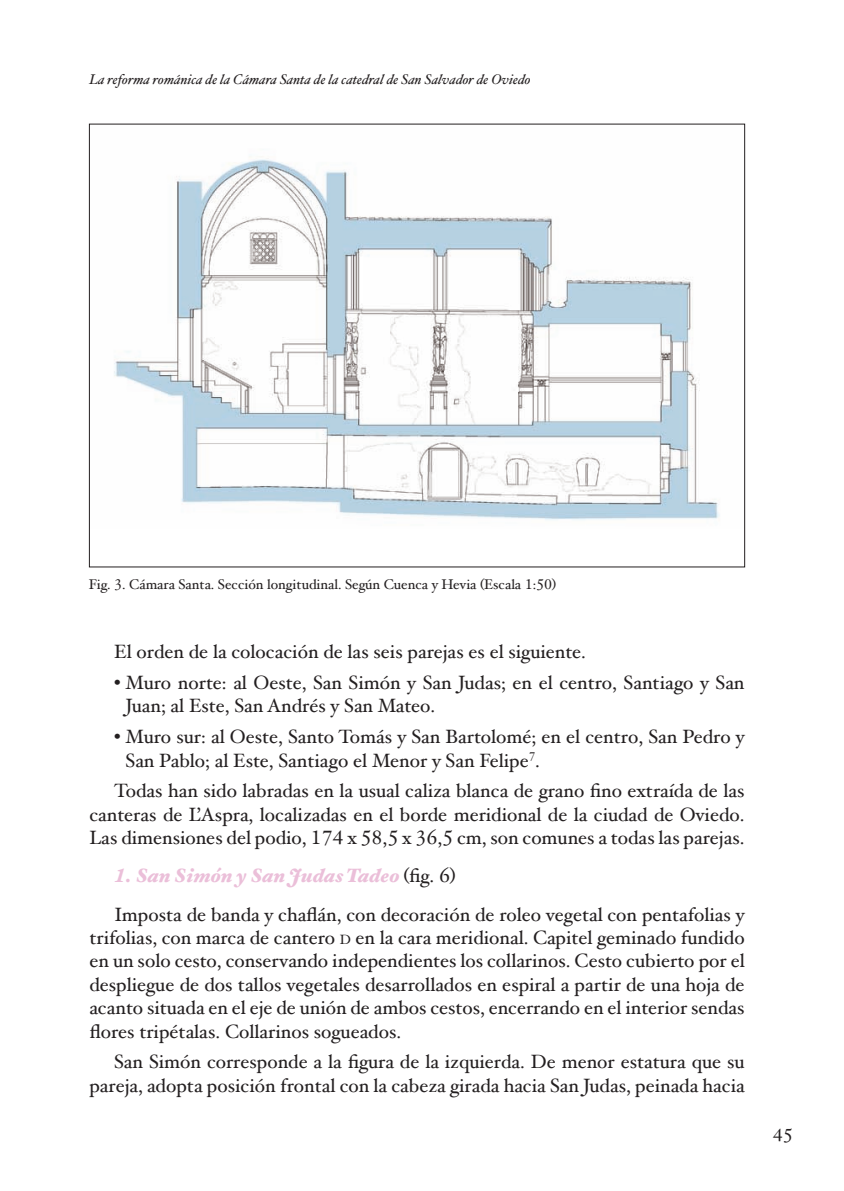
<style>
.page{position:relative;width:844px;height:1191px;background:#fff}
.page>*{position:absolute;margin:0;border:0;box-sizing:border-box;transform-origin:0 0}
.t1{font:19.25px/23.4px "Hoefler Text";color:#231f20}
.t2{font:17.5px "Hoefler Text";color:#231f20}
.t3{font:14px "Hoefler Text";color:#231f20}
.t4{font:italic 14px "Hoefler Text";color:#231f20}
.s1{font-weight:900;font-style:italic;color:#ebbfd9}
.s2{font-size:13.47px}
</style>
<div class="page">
<img style="left:114px;top:159px;width:606px;height:361px">
<p class="t4" style="left:89px;top:71px;width:442px">La reforma románica de la Cámara Santa de la catedral de San Salvador de Oviedo</p>
<p class="t3" style="left:89px;top:576px;width:468px">Fig. 3. Cámara Santa. Sección longitudinal. Según Cuenca y Hevia (Escala 1:50)</p>
<p class="t1" style="left:114px;top:640px;width:473px">El orden de la colocación de las seis parejas es el siguiente.</p>
<p class="t1" style="left:125px;top:670px;width:620px;text-indent:-11px">• Muro norte: al Oeste, San Simón y San Judas; en el centro, Santiago y San<br>Juan; al Este, San Andrés y San Mateo.</p>
<p class="t1" style="left:125px;top:725px;width:620px;text-indent:-11px">• Muro sur: al Oeste, Santo Tomás y San Bartolomé; en el centro, San Pedro y<br>San Pablo; al Este, Santiago el Menor y San Felipe<sup>7</sup>.</p>
<p class="t1" style="left:89px;top:779px;width:656px;text-align:justify;text-indent:25px">Todas han sido labradas en la usual caliza blanca de grano fino extraída de las canteras de L’Aspra, localizadas en el borde meridional de la ciudad de Oviedo.<br>Las dimensiones del podio, 174 x 58,5 x 36,5 cm, son comunes a todas las parejas.</p>
<p class="t1" style="left:114px;top:856px;width:632px;line-height:38.3px"><span class="s1">1. San Simón y San Judas Tadeo</span> (fig. 6)<br>Imposta de banda y chaflán, con decoración de roleo vegetal con pentafolias y</p>
<p class="t1" style="left:89px;top:925px;width:656px;text-align:justify">trifolias, con marca de cantero <span class="s2">d</span> en la cara meridional. Capitel geminado fundido en un solo cesto, conservando independientes los collarinos. Cesto cubierto por el despliegue de dos tallos vegetales desarrollados en espiral a partir de una hoja de acanto situada en el eje de unión de ambos cestos, encerrando en el interior sendas flores tripétalas. Collarinos sogueados.</p>
<p class="t1" style="left:89px;top:1050px;width:656px;text-align:right">San Simón corresponde a la figura de la izquierda. De menor estatura que su pareja, adopta posición frontal con la cabeza girada hacia San Judas, peinada hacia</p>
<p class="t2" style="left:772px;top:1124px;width:21px">45</p>
</div>
